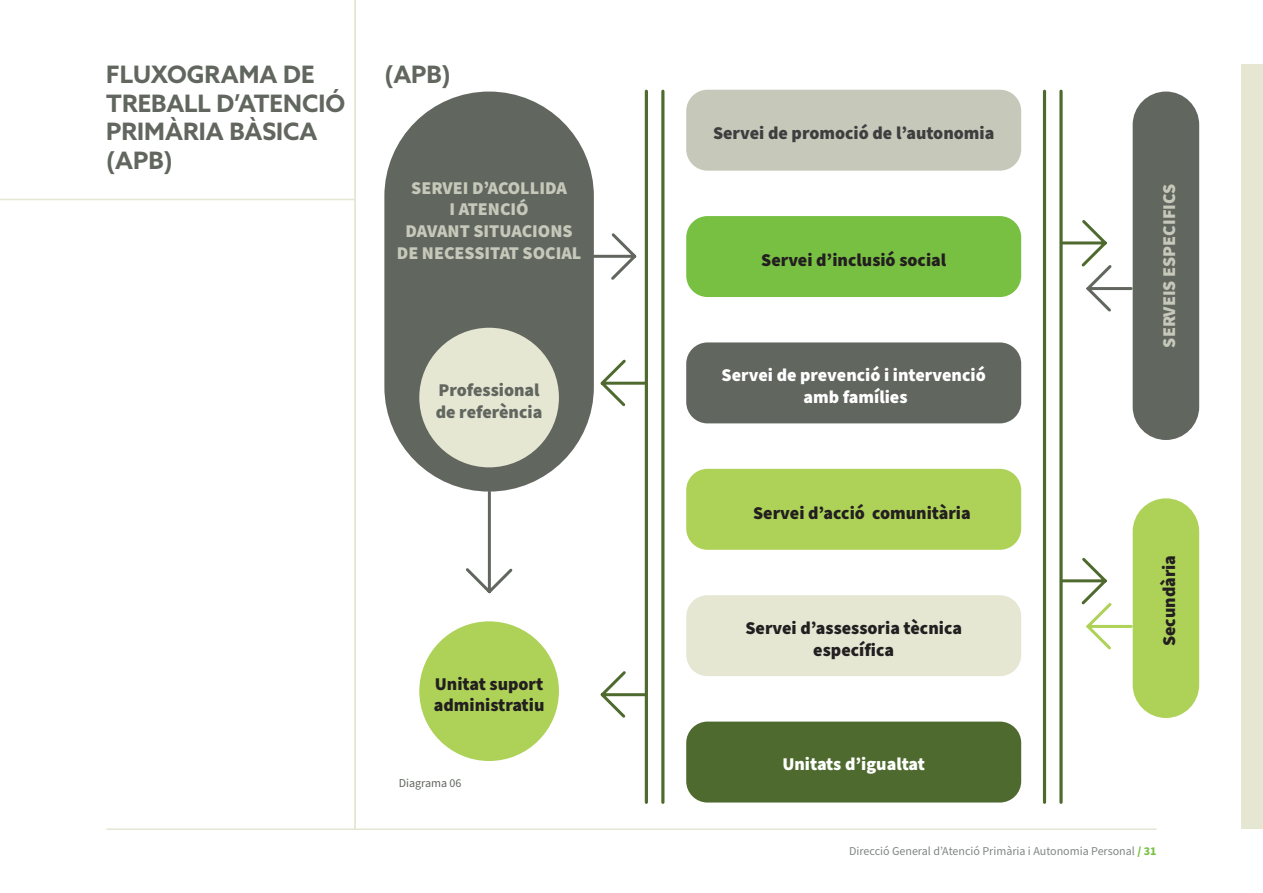
<style>
.page{position:relative;width:1263px;height:893px;background:#fff}
.page>*{position:absolute;margin:0;border:0;box-sizing:border-box;transform-origin:0 0}
.t1{font:700 24px/28.8px "Azo Sans";color:#61665f}
.t2{font:900 18px/21.6px "Source Sans Pro";color:#231f20;text-align:center}
.t3{font:900 18px/21.6px "Source Sans Pro";color:#c6c8ba;text-align:center}
.t4{font:900 18px/21.6px "Source Sans Pro";color:#fff;text-align:center}
.t5{font:900 18px "Source Sans Pro";color:#3e3e3f}
.t6{font:900 18px/21.6px "Source Sans Pro";color:#61665f}
.t7{font:12px "Source Sans Pro";color:#838686}
.t8{font:12px "Source Sans Pro";color:#61665f}
.s1{font-weight:900;color:#79c142}
.s2{font-weight:700;color:#79c142}
</style>
<div class="page">
<hr style="left:106px;top:828px;width:1050px;height:2px;background:#e5e7d3">
<svg style="left:466px;top:492px;width:47px;height:102px"></svg>
<svg style="left:600px;top:357px;width:45px;height:52px"></svg>
<svg style="left:600px;top:668px;width:45px;height:52px"></svg>
<svg style="left:594px;top:233px;width:43px;height:47px"></svg>
<svg style="left:1063px;top:217px;width:70px;height:97px"></svg>
<svg style="left:1063px;top:555px;width:70px;height:97px"></svg>
<div style="left:384px;top:92px;width:210px;height:400px;background:#61665f;border-radius:105px"></div>
<div style="left:1133px;top:92px;width:66px;height:348px;background:#61665f;border-radius:33px"></div>
<div style="left:686px;top:90px;width:335px;height:81px;background:#c6c8ba;border-radius:21px"></div>
<div style="left:686px;top:342px;width:335px;height:81px;background:#61665f;border-radius:21px"></div>
<div style="left:686px;top:595px;width:335px;height:81px;background:#e5e7d3;border-radius:21px"></div>
<div style="left:686px;top:216px;width:335px;height:81px;background:#78c042;border-radius:21px"></div>
<div style="left:686px;top:469px;width:335px;height:81px;background:#add257;border-radius:21px"></div>
<div style="left:686px;top:722px;width:335px;height:80px;background:#4e6a2f;border-radius:21px"></div>
<div style="left:1133px;top:498px;width:66px;height:220px;background:#add257;border-radius:33px"></div>
<div style="left:419px;top:621px;width:140px;height:140px;background:#add257;border-radius:50%"></div>
<div style="left:419px;top:328px;width:140px;height:139px;background:#e5e7d3;border-radius:50%"></div>
<hr style="left:0;top:199px;width:356px;height:1px;background:#e5e7d3">
<div style="left:1242px;top:64px;width:21px;height:764px;background:#e5e7d3"></div>
<hr style="left:354px;top:0;width:2px;height:829px;background:#e5e7d3">
<hr style="left:645px;top:90px;width:3px;height:714px;background:#4e6a2f;border-radius:2px">
<svg style="left:1059px;top:90px;width:4px;height:714px;background:#718758"></svg>
<hr style="left:661px;top:90px;width:3px;height:714px;background:#4e6a2f;border-radius:2px">
<hr style="left:1043px;top:90px;width:3px;height:714px;background:#4e6a2f;border-radius:2px">
<h1 class="t1" style="left:106px;top:59px;width:240px">FLUXOGRAMA DE<br>TREBALL D’ATENCIÓ<br>PRIMÀRIA BÀSICA (APB)</h1>
<h1 class="t1" style="left:384px;top:59px;width:68px">(APB)</h1>
<p class="t3" style="left:397px;top:177px;width:186px">SERVEI D’ACOLLIDA<br>I ATENCIÓ<br>DAVANT SITUACIONS<br>DE NECESSITAT SOCIAL</p>
<p class="t3" style="left:1159px;top:348px;width:165px;rotate:-90deg">SERVEIS ESPECIFICS</p>
<p class="t5" style="left:713px;top:121px;width:283px">Servei de promoció de l’autonomia</p>
<p class="t2" style="left:761px;top:249px;width:187px">Servei d’inclusió social</p>
<p class="t6" style="left:436px;top:380px;width:108px">Professional de referència</p>
<p class="t2" style="left:434px;top:673px;width:112px;text-align:left">Unitat suport administratiu</p>
<p class="t8" style="left:399px;top:774px;width:64px">Diagrama 06</p>
<p class="t4" style="left:722px;top:365px;width:266px">Servei de prevenció i intervenció amb famílies</p>
<p class="t2" style="left:753px;top:502px;width:219px">Servei d’acció comunitària</p>
<p class="t2" style="left:745px;top:618px;width:218px">Servei d’assessoria tècnica específica</p>
<p class="t4" style="left:782px;top:754px;width:144px">Unitats d’igualtat</p>
<p class="t2" style="left:1159px;top:646px;width:93px;rotate:-90deg">Secundària</p>
<p class="t7" style="left:849px;top:843px;width:309px">Direcció General d’Atenció Primària i Autonomia Personal <span class="s1">/</span> <span class="s2">31</span></p>
</div>
